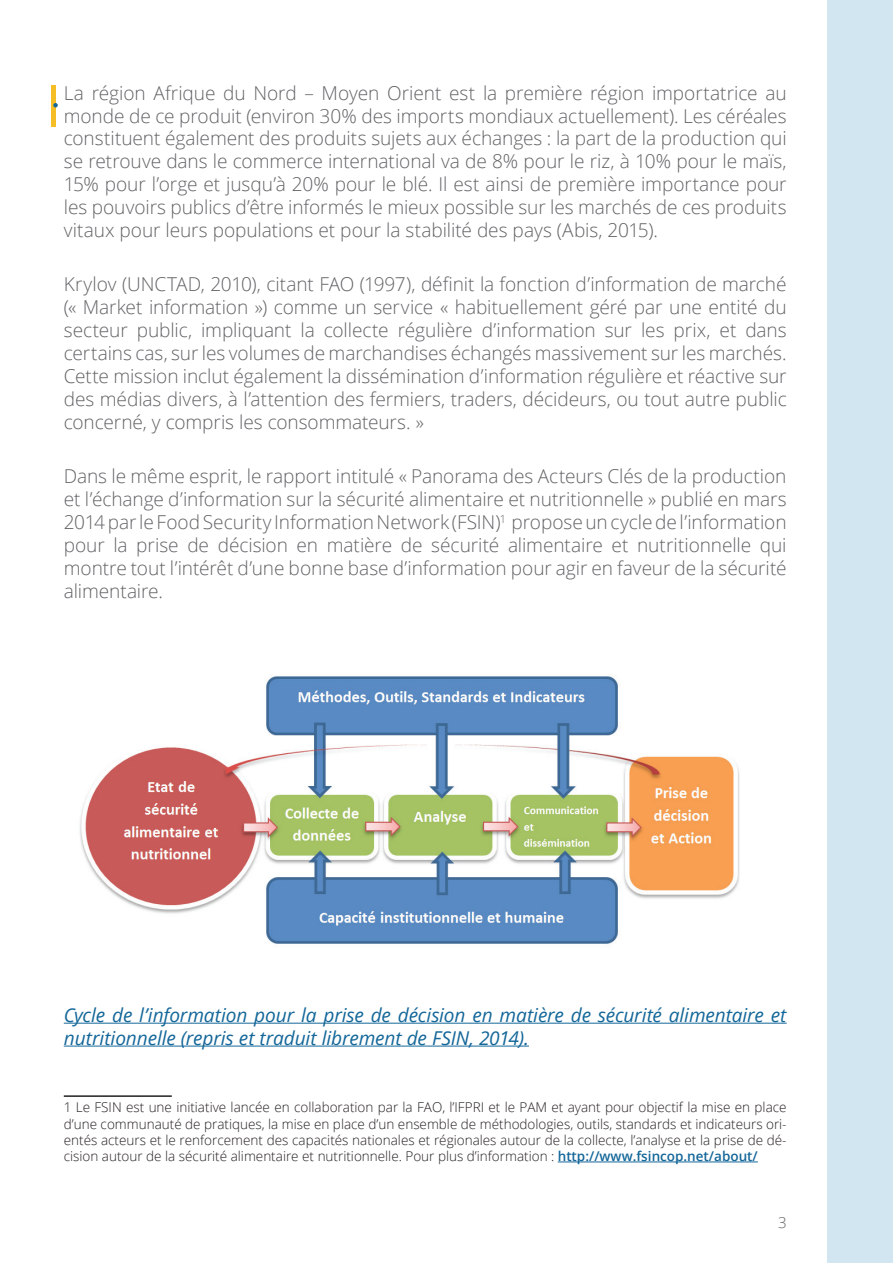
<style>
.page{position:relative;width:893px;height:1263px;background:#fff}
.page>*{position:absolute;margin:0;border:0;box-sizing:border-box;transform-origin:0 0}
.t1{font:300 19.05px/23px "Open Sans";letter-spacing:-.005em;color:#636366;text-align:justify}
.t2{font:italic 19.05px/23px "Open Sans";letter-spacing:-.005em;color:#146799}
.t3{font:300 15px "Open Sans";color:#636366}
.t4{font:300 13.5px/16.2px "Open Sans";color:#231f20;text-align:justify}
.s1{font-weight:600;color:#146799}
</style>
<div class="page">
<hr style="left:64px;top:1095px;width:108px;height:2px;background:#231f20">
<hr style="left:558px;top:1161px;width:200px;height:1px;background:#146799">
<img style="left:80px;top:676px;width:660px;height:268px">
<div style="left:827px;top:0;width:66px;height:1262px;background:#d1e6f1"></div>
<svg style="left:51px;top:85px;width:7px;height:41px"></svg>
<hr style="left:64px;top:1023px;width:723px;height:1px;background:#146799">
<hr style="left:64px;top:1045px;width:465px;height:1px;background:#146799">
<p class="t1" style="left:64px;top:81px;width:724px">La région Afrique du Nord – Moyen Orient est la première région importatrice au monde de ce produit (environ 30% des imports mondiaux actuellement). Les céréales constituent également des produits sujets aux échanges : la part de la production qui se retrouve dans le commerce international va de 8% pour le riz, à 10% pour le maïs, 15% pour l’orge et jusqu’à 20% pour le blé. Il est ainsi de première importance pour les pouvoirs publics d’être informés le mieux possible sur les marchés de ces produits vitaux pour leurs populations et pour la stabilité des pays (Abis, 2015).</p>
<p class="t1" style="left:64px;top:273px;width:724px">Krylov (UNCTAD, 2010), citant FAO (1997), définit la fonction d’information de marché (« Market information ») comme un service « habituellement géré par une entité du secteur public, impliquant la collecte régulière d’information sur les prix, et dans certains cas, sur les volumes de marchandises échangés massivement sur les marchés.<br>Cette mission inclut également la dissémination d’information régulière et réactive sur des médias divers, à l’attention des fermiers, traders, décideurs, ou tout autre public concerné, y compris les consommateurs. »</p>
<p class="t1" style="left:64px;top:464px;width:724px">Dans le même esprit, le rapport intitulé « Panorama des Acteurs Clés de la production et l’échange d’information sur la sécurité alimentaire et nutritionnelle » publié en mars 2014 par le Food Security Information Network (FSIN)<sup>1</sup> propose un cycle de l’information pour la prise de décision en matière de sécurité alimentaire et nutritionnelle qui montre tout l’intérêt d’une bonne base d’information pour agir en faveur de la sécurité alimentaire.</p>
<p class="t2" style="left:64px;top:1003px;width:724px">Cycle de l’information pour la prise de décision en matière de sécurité alimentaire et nutritionnelle (repris et traduit librement de FSIN, 2014).</p>
<p class="t4" style="left:64px;top:1099px;width:724px">1 Le FSIN est une initiative lancée en collaboration par la FAO, l’IFPRI et le PAM et ayant pour objectif la mise en place d’une communauté de pratiques, la mise en place d’un ensemble de méthodologies, outils, standards et indicateurs ori&shy;entés acteurs et le renforcement des capacités nationales et régionales autour de la collecte, l’analyse et la prise de dé&shy;cision autour de la sécurité alimentaire et nutritionnelle. Pour plus d’information : <span class="s1">http://www.fsincop.net/about/</span></p>
<p class="t3" style="left:778px;top:1212px;width:10px">3</p>
</div>
